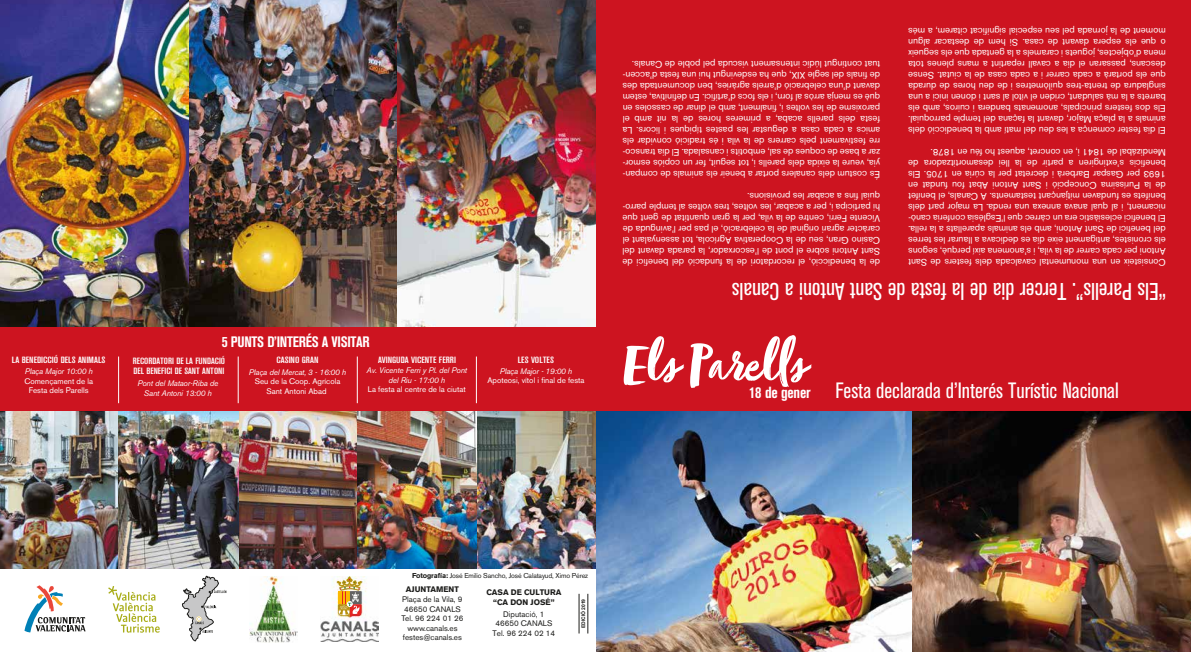
<style>
.page{position:relative;width:1191px;height:652px;background:#fff}
.page>*{position:absolute;margin:0;border:0;box-sizing:border-box;transform-origin:0 0}
.t1{font:60px "Zooja";color:#fff}
.t2{font:condensed 24px "Akzidenz Grotesk BE";color:#fff}
.t3{font:condensed 22px "Akzidenz Grotesk BE";color:#fff}
.t4{font:700 condensed 16px "Akzidenz Grotesk BE";letter-spacing:-.02em;color:#fff}
.t5{font:700 condensed 15px "Akzidenz Grotesk BE";letter-spacing:-.02em;color:#fff}
.t6{font:9.5px/11px "Akzidenz Grotesk BE";color:#fff;text-align:justify}
.t7{font:500 condensed 9px "Akzidenz Grotesk BE";color:#fff;scale:1.3 1}
.t8{font:500 condensed 9px/10.8px "Akzidenz Grotesk BE";color:#fff;scale:1.25 1}
.t9{font:italic 8px/9.6px "Akzidenz Grotesk BE";letter-spacing:-.015em;color:#fff;text-align:center}
.t10{font:8px/9.6px "Akzidenz Grotesk BE";color:#fff;text-align:center}
.t11{font:8px/9.6px "Akzidenz Grotesk BE";color:#1d1d1b;text-align:center}
.t12{font:700 8px "Akzidenz Grotesk BE";color:#1d1d1b}
.t13{font:7px "Akzidenz Grotesk BE";letter-spacing:-.015em;color:#1d1d1b}
.t14{font:700 5px "Arial";color:#1d1d1b}
.s1{font-weight:700}
</style>
<div class="page">
<img style="left:595px;top:410px;width:596px;height:242px">
<img style="left:320px;top:576px;width:58px;height:66px">
<svg style="left:337px;top:576px;width:25px;height:41px"></svg>
<img style="left:0;top:410px;width:595px;height:159px">
<div style="left:0;top:326px;width:595px;height:84px;background:#cd1420"></div>
<div style="left:595px;top:326px;width:596px;height:84px;background:#cd1420"></div>
<div style="left:595px;top:0;width:596px;height:326px;background:#cd1420"></div>
<hr style="left:238px;top:357px;width:1px;height:46px;background:#fff">
<hr style="left:357px;top:357px;width:1px;height:46px;background:#fff">
<hr style="left:476px;top:357px;width:1px;height:46px;background:#fff">
<hr style="left:118px;top:357px;width:1px;height:46px;background:#fff">
<svg style="left:24px;top:585px;width:62px;height:47px"></svg>
<hr style="left:579px;top:594px;width:1px;height:39px;background:#1d1d1b">
<hr style="left:587px;top:594px;width:1px;height:39px;background:#1d1d1b">
<svg style="left:182px;top:576px;width:44px;height:65px"></svg>
<svg style="left:108px;top:586px;width:52px;height:47px"></svg>
<img style="left:0;top:0;width:595px;height:326px">
<img style="left:249px;top:576px;width:49px;height:66px">
<p class="t7" style="left:12px;top:355px;width:73px">LA BENEDICCIÓ DELS ANIMALS</p>
<p class="t9" style="left:25px;top:366px;width:70px">Plaça Major 10:00 h</p>
<p class="t10" style="left:24px;top:376px;width:70px">Començament de la<br>Festa dels Parells</p>
<h3 class="t5" style="left:222px;top:333px;width:149px">5 PUNTS D’INTERÉS A VISITAR</h3>
<p class="t8" style="left:133px;top:355px;width:75px">RECORDATORI DE LA FUNDACIÓ<br>DEL BENEFICI DE SANT ANTONI</p>
<p class="t9" style="left:137px;top:379px;width:83px">Pont del Mataor-Riba de<br>Sant Antoni 13:00 h</p>
<p class="t7" style="left:276px;top:355px;width:34px">CASINO GRAN</p>
<p class="t9" style="left:249px;top:367px;width:99px">Plaça del Mercat, 3 - 16:00 h</p>
<p class="t10" style="left:255px;top:377px;width:87px">Seu de la Coop. Agrícola<br>Sant Antoni Abad</p>
<p class="t7" style="left:378px;top:355px;width:61px">AVINGUDA VICENTE FERRI</p>
<p class="t9" style="left:366px;top:365px;width:102px">Av. Vicente Ferri y Pl. del Pont del Riu - 17:00 h</p>
<p class="t10" style="left:368px;top:385px;width:99px">La festa al centre de la ciutat</p>
<p class="t7" style="left:518px;top:355px;width:29px">LES VOLTES</p>
<p class="t9" style="left:499px;top:366px;width:74px">Plaça Major - 19:00 h</p>
<p class="t10" style="left:487px;top:376px;width:98px">Apoteosi, vítol i final de festa</p>
<p class="t6" style="left:880px;top:180px;width:259px;rotate:-180deg">És costum dels canalers portar a beneir els animals de compan&shy;yia, veure la eixida dels parells i, tot seguit, fer un copiós esmor&shy;zar a base de coques de sal, embotits i cansalada. El dia transco&shy;rre festivament pels carrers de la vila i és tradició convidar els amics a cada casa a degustar les pastes típiques i licors. La festa dels parells acaba, a primeres hores de la nit amb el paroxisme de les voltes i, finalment, amb el dinar de cassoles en què es menja arròs al forn, i els focs d’artifici. En definitiva, estem davant d’una celebració d’arrels agràries, ben documentada des de finals del segle XIX, que ha esdevingut hui una festa d’accen&shy;tuat contingut lúdic intensament viscuda pel poble de Canals.</p>
<p class="t6" style="left:880px;top:268px;width:259px;rotate:-180deg">de la benedicció, el recordatori de la fundació del benefici de Sant Antoni sobre el pont de l’escorxador, la parada davant del Casino Gran, seu de la Cooperativa Agrícola, tot assenyalant el caràcter agrari original de la celebració, el pas per l’avinguda de Vicente Ferri, centre de la vila, per la gran quantitat de gent que hi participa i, per a acabar, les voltes, tres voltes al temple parro&shy;quial fins a acabar les provisions.</p>
<p class="t6" style="left:1165px;top:136px;width:259px;rotate:-180deg">El dia fester comença a les deu del matí amb la benedicció dels animals a la plaça Major, davant la façana del temple parroquial.<br>Els dos festers principals, anomenats bandera i cuiros, amb els barrets a la mà saludant, criden el vítol al sant i donen inici a una singladura de trenta-tres quilòmetres i de deu hores de durada que els portarà a cada carrer i a cada casa de la ciutat. Sense descans, passaran el dia a cavall repartint a mans plenes tota mena d’objectes, joguets i caramels a la gentada que els segueix o que els espera davant de casa. Si hem de destacar algun moment de la jornada pel seu especial significat citarem, a més</p>
<p class="t6" style="left:1165px;top:268px;width:259px;rotate:-180deg">Consisteix en una monumental cavalcada dels festers de Sant Antoni per cada carrer de la vila, i s’anomena així perquè, segons els cronistes, antigament eixe dia es dedicava a llaurar les terres del benefici de Sant Antoni, amb els animals aparellats a la rella.<br>El benefici eclesiàstic era un càrrec que l’Església conferia canò&shy;nicament, i al qual anava annexa una renda. La major part dels benifets es fundaven mitjançant testaments. A Canals, el benifet de la Puríssima Concepció i Sant Antoni Abat fou fundat en 1693 per Gaspar Barberà i decretat per la cúria en 1705. Els beneficis s’extingiren a partir de la llei desamortitzadora de Mendizábal de 1841 i, en concret, aquest ho féu en 1878.</p>
<h2 class="t2" style="left:1166px;top:305px;width:436px;rotate:-180deg">“Els Parells”. Tercer dia de la festa de Sant Antoni a Canals</h2>
<h1 class="t1" style="left:622px;top:333px;width:185px">Els Parells</h1>
<h3 class="t4" style="left:749px;top:383px;width:63px">18 de gener</h3>
<h3 class="t3" style="left:835px;top:378px;width:285px">Festa declarada d’Interés Turístic Nacional</h3>
<p class="t13" style="left:412px;top:571px;width:178px"><span class="s1">Fotografía:</span> José Emilio Sancho, José Calatayud, Ximo Pérez</p>
<p class="t12" style="left:406px;top:585px;width:54px">AJUNTAMENT</p>
<p class="t11" style="left:401px;top:594px;width:64px">Plaça de la Vila, 9<br>46650 CANALS<br>Tel. 96 224 01 26 www.canals.es festes@canals.es</p>
<p class="t12" style="left:493px;top:598px;width:63px">“CA DON JOSÉ”</p>
<p class="t12" style="left:486px;top:588px;width:76px">CASA DE CULTURA</p>
<p class="t11" style="left:492px;top:609px;width:64px">Diputació, 1<br>46650 CANALS<br>Tel. 96 224 02 14</p>
<p class="t14" style="left:580px;top:628px;width:31px;rotate:-90deg">EDICIÓ 2019</p>
</div>
